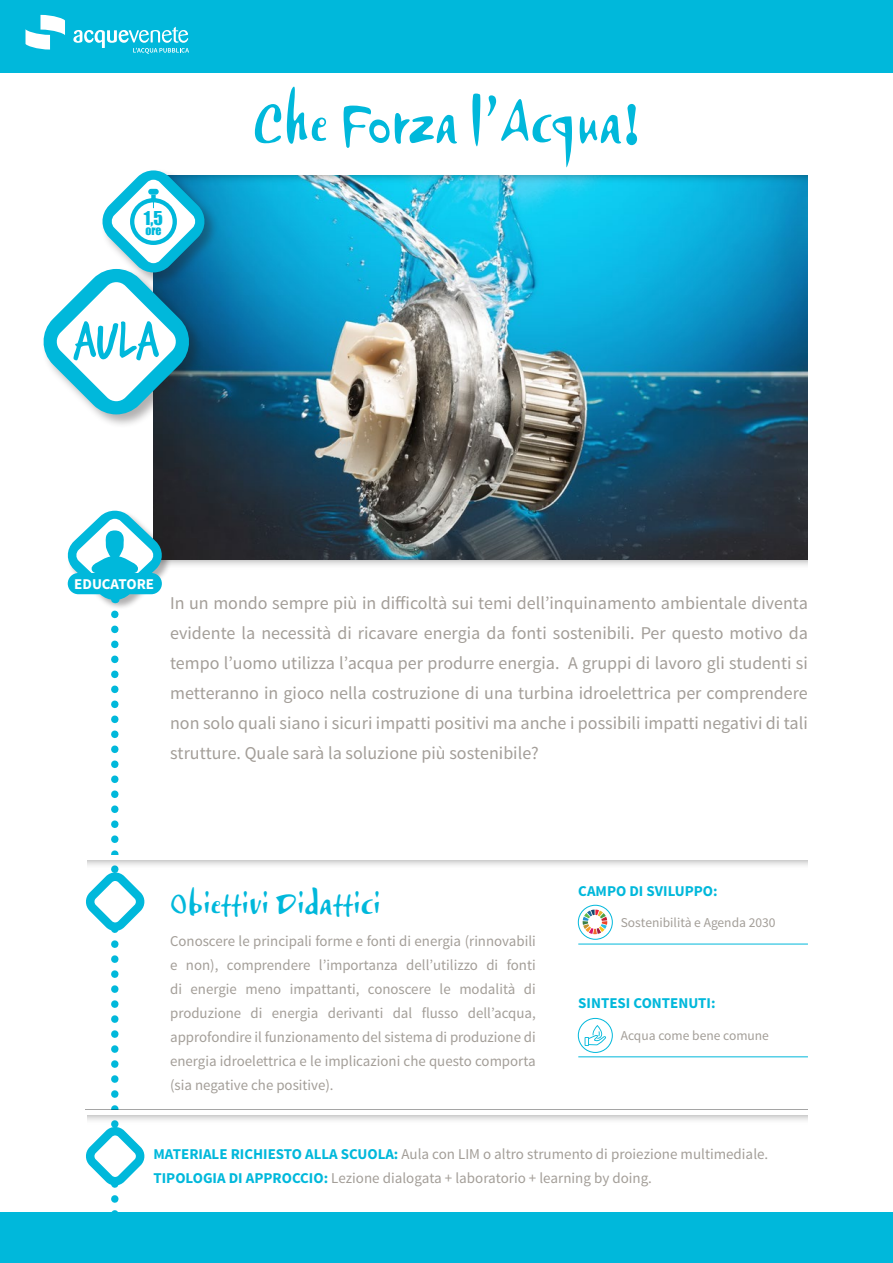
<style>
.page{position:relative;width:893px;height:1263px;background:#fff}
.page>*{position:absolute;margin:0;border:0;box-sizing:border-box;transform-origin:0 0}
.t1{font:57px "Airstream ITC";color:#00b8db;scale:.9 1}
.t2{font:57px "Trash Hand";color:#00b8db}
.t3{font:30px "Airstream ITC";color:#00b8db}
.t4{font:18px/30px "Source Sans Pro";color:#a39e98;text-align:justify}
.t5{font:17.55px "Impact";color:#00b8db}
.t6{font:15px/24px "Source Sans Pro";color:#a39e98;text-align:justify}
.t7{font:700 15px "Source Sans Pro";color:#00b8db}
.t8{font:700 15px "Source Sans Pro";color:#fff}
.t9{font:13.5px "Source Sans Pro";color:#a39e98}
.t10{font:11.7px "Impact";color:#00b8db}
.s1{font-weight:700;color:#00b8db}
</style>
<div class="page">
<div style="left:0;top:1212px;width:893px;height:51px;background:#00b8db"></div>
<div style="left:0;top:0;width:893px;height:72px;background:#00b8db"></div>
<svg style="left:26px;top:15px;width:39px;height:35px"></svg>
<svg style="left:73px;top:27px;width:116px;height:27px"></svg>
<img style="left:172px;top:559px;width:636px;height:7px">
<img style="left:153px;top:187px;width:655px;height:372px">
<img style="left:219px;top:175px;width:589px;height:12px">
<div style="left:42px;top:267px;width:161px;height:162px;background:#231f20;opacity:.35"></div>
<div style="left:101px;top:169px;width:118px;height:118px;background:#231f20;opacity:.35"></div>
<svg style="left:42px;top:170px;width:165px;height:244px"></svg>
<div style="left:148px;top:189px;width:11px;height:6px;background:#00b8db;border-radius:3px"></div>
<div style="left:67px;top:510px;width:105px;height:100px;background:#231f20;opacity:.35"></div>
<svg style="left:67px;top:511px;width:97px;height:92px"></svg>
<svg style="left:85px;top:614px;width:61px;height:598px"></svg>
<svg style="left:578px;top:905px;width:34px;height:33px"></svg>
<div style="left:578px;top:905px;width:35px;height:35px;border:1px solid #00b8db;border-radius:50%"></div>
<svg style="left:585px;top:1025px;width:21px;height:21px"></svg>
<div style="left:578px;top:1018px;width:35px;height:35px;border:1px solid #00b8db;border-radius:50%"></div>
<hr style="left:578px;top:944px;width:230px;height:1px;background:#00b8db">
<hr style="left:578px;top:1056px;width:230px;height:1px;background:#00b8db">
<p class="t5" style="left:144px;top:204px;width:21px">1,5</p>
<p class="t10" style="left:145px;top:222px;width:18px">ORE</p>
<p class="t2" style="left:74px;top:312px;width:87px">AUlA</p>
<p class="t1" style="left:252px;top:84px;width:433px">Che Forza l’Acqua!</p>
<p class="t8" style="left:74px;top:575px;width:81px">EDUCATORE</p>
<p class="t4" style="left:170px;top:588px;width:639px">In un mondo sempre più in difficoltà sui temi dell’inquinamento ambientale diventa evidente la necessità di ricavare energia da fonti sostenibili. Per questo motivo da tempo l’uomo utilizza l’acqua per produrre energia. A gruppi di lavoro gli studenti si metteranno in gioco nella costruzione di una turbina idroelettrica per comprendere non solo quali siano i sicuri impatti positivi ma anche i possibili impatti negativi di tali strutture. Quale sarà la soluzione più sostenibile?</p>
<p class="t3" style="left:170px;top:884px;width:212px">Obiettivi Didattici</p>
<p class="t6" style="left:170px;top:929px;width:367px">Conoscere le principali forme e fonti di energia (rinnovabili e non), comprendere l’importanza dell’utilizzo di fonti di energie meno impattanti, conoscere le modalità di produzione di energia derivanti dal flusso dell’acqua, approfondire il funzionamento del sistema di produzione di energia idroelettrica e le implicazioni che questo comporta (sia negative che positive).</p>
<p class="t7" style="left:578px;top:881px;width:141px">CAMPO DI SVILUPPO:</p>
<p class="t9" style="left:621px;top:914px;width:156px">Sostenibilità e Agenda 2030</p>
<p class="t7" style="left:578px;top:994px;width:139px">SINTESI CONTENUTI:</p>
<p class="t9" style="left:621px;top:1027px;width:150px">Acqua come bene comune</p>
<p class="t6" style="left:153px;top:1142px;width:616px"><span class="s1">MATERIALE RICHIESTO ALLA SCUOLA:</span> Aula con LIM o altro strumento di proiezione multimediale.</p>
<p class="t6" style="left:153px;top:1166px;width:500px"><span class="s1">TIPOLOGIA DI APPROCCIO:</span> Lezione dialogata + laboratorio + learning by doing.</p>
</div>
